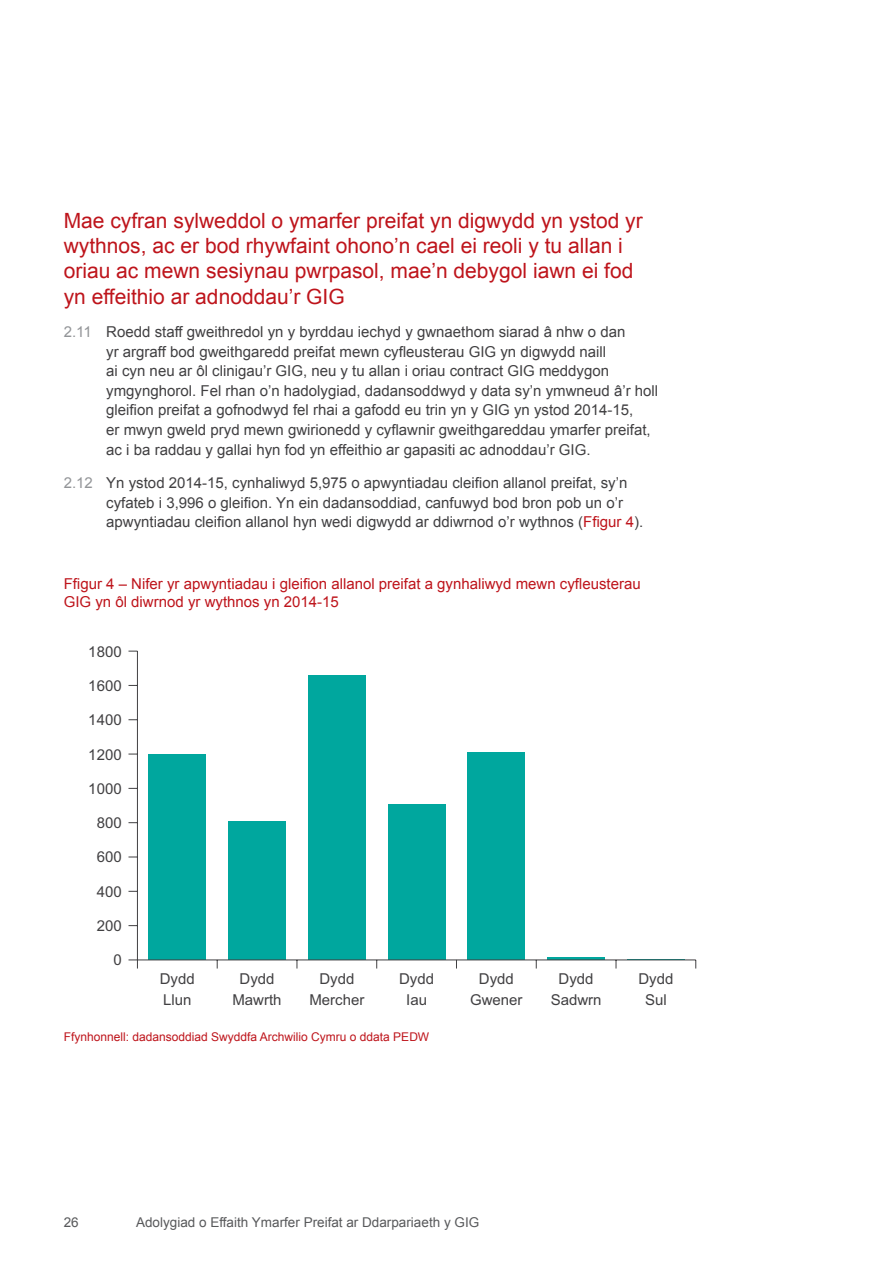
<style>
.page{position:relative;width:893px;height:1263px;background:#fff}
.page>*{position:absolute;margin:0;border:0;box-sizing:border-box;transform-origin:0 0}
.Heading_1{font:21px/25.2px "Arial";color:#be141b}
.t1{font:15px/19.5px "Arial";color:#414042;text-align:center}
.Exhibit_heading{font:15px/18px "Arial";color:#be141b}
.t2{font:13.5px "Arial";color:#58595b}
.Note_text{font:12px "Arial";color:#be141b}
.s1{color:#939598}
.s2{color:#be141b}
</style>
<div class="page">
<hr style="left:137px;top:651px;width:1px;height:309px;background:#414042">
<div style="left:149px;top:754px;width:57px;height:205px;background:#00a79e"></div>
<div style="left:228px;top:820px;width:58px;height:139px;background:#00a79e"></div>
<div style="left:308px;top:675px;width:58px;height:284px;background:#00a79e"></div>
<div style="left:388px;top:804px;width:57px;height:155px;background:#00a79e"></div>
<div style="left:468px;top:752px;width:57px;height:207px;background:#00a79e"></div>
<hr style="left:547px;top:957px;width:58px;height:2px;background:#00a79e">
<hr style="left:137px;top:959px;width:559px;height:1px;background:#414042">
<svg style="left:128px;top:959px;width:10px;height:9px"></svg>
<h3 class="Heading_1" style="left:64px;top:208px;width:580px">Mae cyfran sylweddol o ymarfer preifat yn digwydd yn ystod yr wythnos, ac er bod rhywfaint ohono’n cael ei reoli y tu allan i oriau ac mewn sesiynau pwrpasol, mae’n debygol iawn ei fod yn effeithio ar adnoddau’r GIG</h3>
<p class="t1" style="left:106px;top:323px;width:553px;text-align:left;text-indent:-43px"><span class="s1">2.11</span> Roedd staff gweithredol yn y byrddau iechyd y gwnaethom siarad â nhw o dan<br>yr argraff bod gweithgaredd preifat mewn cyfleusterau GIG yn digwydd naill<br>ai cyn neu ar ôl clinigau’r GIG, neu y tu allan i oriau contract GIG meddygon ymgynghorol. Fel rhan o’n hadolygiad, dadansoddwyd y data sy’n ymwneud â’r holl gleifion preifat a gofnodwyd fel rhai a gafodd eu trin yn y GIG yn ystod 2014-15,<br>er mwyn gweld pryd mewn gwirionedd y cyflawnir gweithgareddau ymarfer preifat, ac i ba raddau y gallai hyn fod yn effeithio ar gapasiti ac adnoddau’r GIG.</p>
<p class="t1" style="left:106px;top:474px;width:538px;text-align:left;text-indent:-43px"><span class="s1">2.12</span> Yn ystod 2014-15, cynhaliwyd 5,975 o apwyntiadau cleifion allanol preifat, sy’n cyfateb i 3,996 o gleifion. Yn ein dadansoddiad, canfuwyd bod bron pob un o’r apwyntiadau cleifion allanol hyn wedi digwydd ar ddiwrnod o’r wythnos (<span class="s2">Ffigur 4</span>).</p>
<p class="Exhibit_heading" style="left:64px;top:575px;width:578px">Ffigur 4 – Nifer yr apwyntiadau i gleifion allanol preifat a gynhaliwyd mewn cyfleusterau<br>GIG yn ôl diwrnod yr wythnos yn 2014-15</p>
<p class="t1" style="left:88px;top:642px;width:35px">1800</p>
<p class="t1" style="left:88px;top:676px;width:35px">1600</p>
<p class="t1" style="left:88px;top:710px;width:35px">1400</p>
<p class="t1" style="left:88px;top:745px;width:35px">1200</p>
<p class="t1" style="left:88px;top:779px;width:35px">1000</p>
<p class="t1" style="left:97px;top:813px;width:27px">800</p>
<p class="t1" style="left:97px;top:847px;width:27px">600</p>
<p class="t1" style="left:97px;top:882px;width:27px">400</p>
<p class="t1" style="left:97px;top:916px;width:27px">200</p>
<p class="t1" style="left:113px;top:950px;width:10px">0</p>
<p class="t1" style="left:160px;top:968px;width:37px;line-height:21px;text-align:left">Dydd<br>Llun</p>
<p class="t1" style="left:232px;top:968px;width:51px;line-height:21px">Dydd<br>Mawrth</p>
<p class="t1" style="left:309px;top:968px;width:57px;line-height:21px">Dydd<br>Mercher</p>
<p class="t1" style="left:399px;top:968px;width:37px;line-height:21px">Dydd<br>Iau</p>
<p class="t1" style="left:470px;top:968px;width:54px;line-height:21px">Dydd<br>Gwener</p>
<p class="t1" style="left:551px;top:968px;width:52px;line-height:21px">Dydd<br>Sadwrn</p>
<p class="t1" style="left:638px;top:968px;width:37px;line-height:21px">Dydd<br>Sul</p>
<p class="Note_text" style="left:64px;top:1028px;width:367px">Ffynhonnell: dadansoddiad Swyddfa Archwilio Cymru o ddata PEDW</p>
<p class="t2" style="left:64px;top:1213px;width:17px">26</p>
<p class="t2" style="left:136px;top:1213px;width:345px">Adolygiad o Effaith Ymarfer Preifat ar Ddarpariaeth y GIG</p>
</div>
